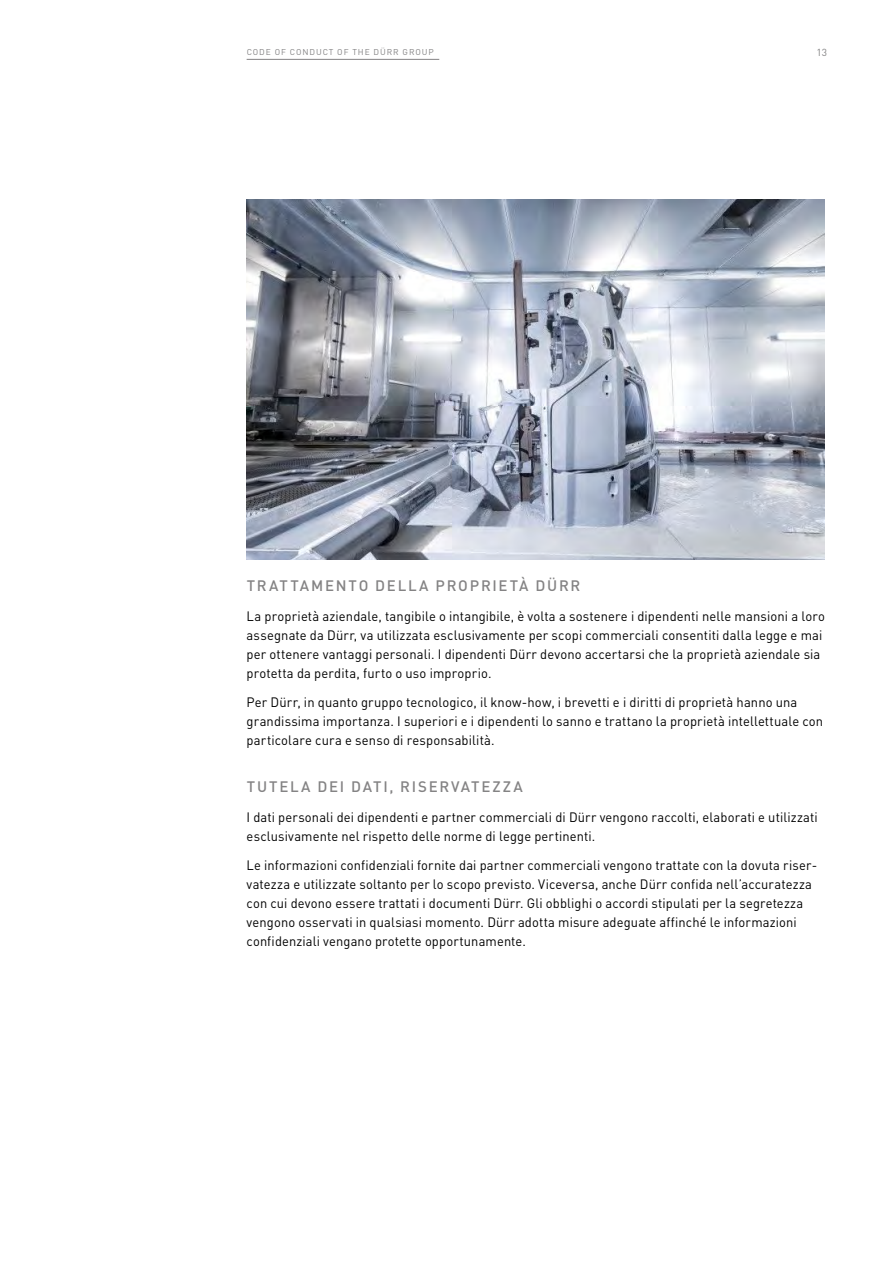
<style>
.page{position:relative;width:893px;height:1263px;background:#fff}
.page>*{position:absolute;margin:0;border:0;box-sizing:border-box;transform-origin:0 0}
.t1{font:500 15px "DIN Pro";letter-spacing:.12em;color:#848384}
.t2{font:13.5px/19.2px "DIN Pro";letter-spacing:.01em;color:#000;scale:.96 1}
.t3{font:10.2px "DIN Pro";color:#848384}
.t4{font:8.4px "DIN Pro";letter-spacing:.11em;color:#848384}
</style>
<div class="page">
<hr style="left:247px;top:59px;width:192px;height:1px;background:#848384">
<img style="left:247px;top:200px;width:578px;height:359px">
<p class="t4" style="left:247px;top:45px;width:189px">CODE OF CONDUCT OF THE DÜRR GROUP</p>
<p class="t3" style="left:816px;top:44px;width:12px">13</p>
<p class="t1" style="left:247px;top:573px;width:335px">TRATTAMENTO DELLA PROPRIETÀ DÜRR</p>
<p class="t2" style="left:247px;top:605px;width:604px">La proprietà aziendale, tangibile o intangibile, è volta a sostenere i dipendenti nelle mansioni a loro assegnate da Dürr, va utilizzata esclusivamente per scopi commerciali consentiti dalla legge e mai per ottenere vantaggi personali. I dipendenti Dürr devono accertarsi che la proprietà aziendale sia protetta da perdita, furto o uso improprio.</p>
<p class="t2" style="left:247px;top:691px;width:602px">Per Dürr, in quanto gruppo tecnologico, il know-how, i brevetti e i diritti di proprietà hanno una grandissima importanza. I superiori e i dipendenti lo sanno e trattano la proprietà intellettuale con particolare cura e senso di responsabilità.</p>
<p class="t1" style="left:247px;top:774px;width:278px">TUTELA DEI DATI, RISERVATEZZA</p>
<p class="t2" style="left:247px;top:806px;width:596px">I dati personali dei dipendenti e partner commerciali di Dürr vengono raccolti, elaborati e utilizzati esclusivamente nel rispetto delle norme di legge pertinenti.</p>
<p class="t2" style="left:247px;top:854px;width:596px">Le informazioni confidenziali fornite dai partner commerciali vengono trattate con la dovuta riser&shy;vatezza e utilizzate soltanto per lo scopo previsto. Viceversa, anche Dürr confida nell’accuratezza con cui devono essere trattati i documenti Dürr. Gli obblighi o accordi stipulati per la segretezza vengono osservati in qualsiasi momento. Dürr adotta misure adeguate affinché le informazioni confidenziali vengano protette opportunamente.</p>
</div>
